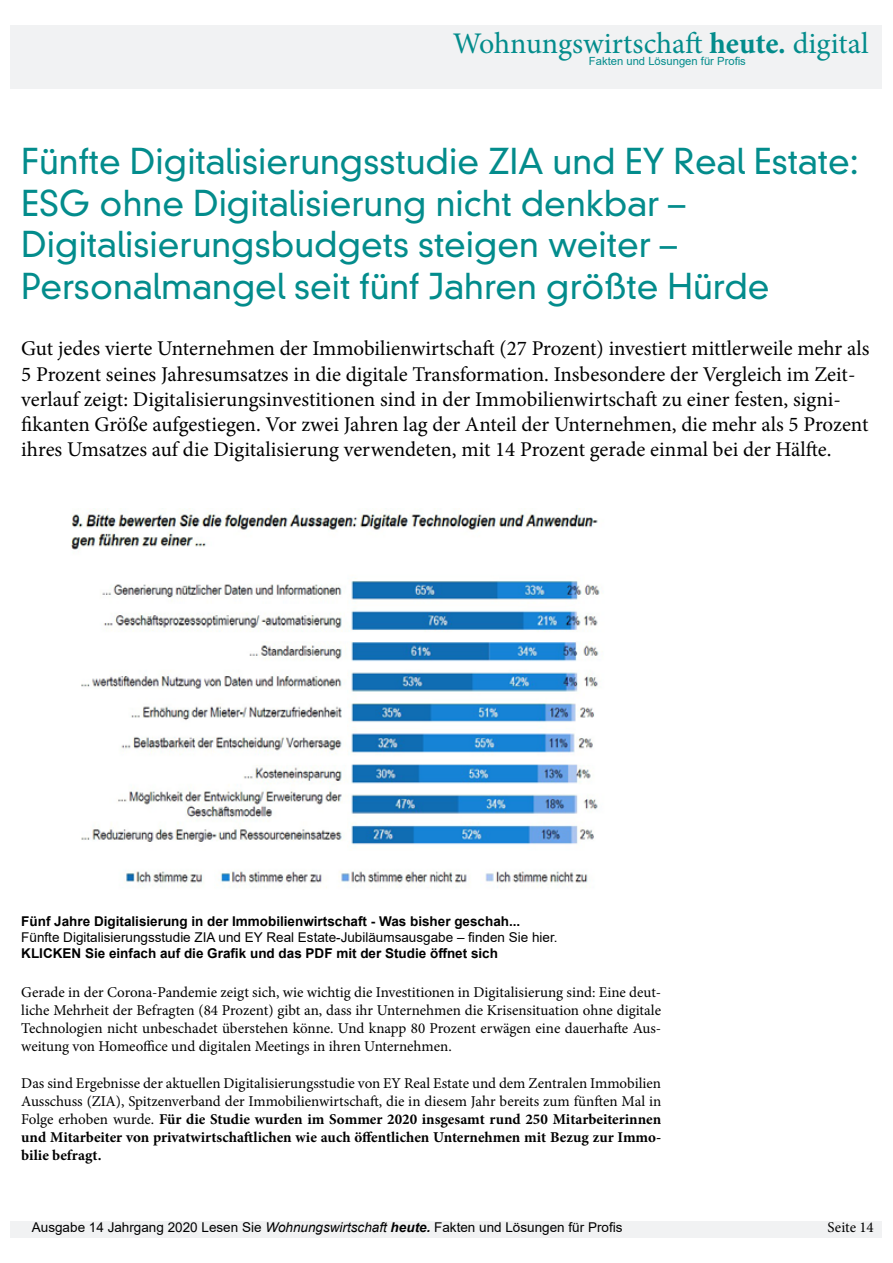
<style>
.page{position:relative;width:893px;height:1263px;background:#fff}
.page>*{position:absolute;margin:0;border:0;box-sizing:border-box;transform-origin:0 0}
.t1{font:300 34.5px/41.4px "DIN Neuzeit Grotesk Std";color:#038c8c}
.t2{font:30px "Minion Pro";color:#038c8c}
.t3{font:21px/25.2px "Minion Pro";color:#000}
.t4{font:15px/18px "Minion Pro";color:#000;text-align:justify}
.t5{font:13.5px "Arial";color:#000}
.t6{font:700 13.5px "Arial";color:#000}
.t7{font:11.25px "Arial";color:#038c8c}
.s1{font-weight:700}
.s2{font-style:italic}
.s3{font-weight:700;font-style:italic}
</style>
<div class="page">
<div style="left:11px;top:26px;width:871px;height:63px;background:#f1f2f3"></div>
<div style="left:11px;top:1221px;width:871px;height:16px;background:#f1f2f3"></div>
<img style="left:71px;top:508px;width:529px;height:380px">
<h2 class="t2" style="left:453px;top:23px;width:417px">Wohnungswirtschaft <span class="s1">heute.</span> digital</h2>
<p class="t7" style="left:589px;top:53px;width:158px">Fakten und Lösungen für Profis</p>
<h1 class="t1" style="left:21px;top:141px;width:839px">Fünfte Digitalisierungsstudie ZIA und EY Real Estate:<br>ESG ohne Digitalisierung nicht denkbar – Digitalisierungsbudgets steigen weiter – Personalmangel seit fünf Jahren größte Hürde</h1>
<p class="t3" style="left:21px;top:336px;width:850px">Gut jedes vierte Unternehmen der Immobilienwirtschaft (27 Prozent) investiert mittlerweile mehr als 5 Prozent seines Jahresumsatzes in die digitale Transformation. Insbesondere der Vergleich im Zeit&shy;verlauf zeigt: Digitalisierungsinvestitionen sind in der Immobilienwirtschaft zu einer festen, signi&shy;fikanten Größe aufgestiegen. Vor zwei Jahren lag der Anteil der Unternehmen, die mehr als 5 Prozent ihres Umsatzes auf die Digitalisierung verwendeten, mit 14 Prozent gerade einmal bei der Hälfte.</p>
<p class="t6" style="left:21px;top:912px;width:501px">Fünf Jahre Digitalisierung in der Immobilienwirtschaft - Was bisher geschah...</p>
<p class="t5" style="left:21px;top:928px;width:538px">Fünfte Digitalisierungsstudie ZIA und EY Real Estate-Jubiläumsausgabe – finden Sie hier.</p>
<p class="t6" style="left:21px;top:944px;width:478px">KLICKEN Sie einfach auf die Grafik und das PDF mit der Studie öffnet sich</p>
<p class="t4" style="left:21px;top:984px;width:641px">Gerade in der Corona-Pandemie zeigt sich, wie wichtig die Investitionen in Digitalisierung sind: Eine deut&shy;liche Mehrheit der Befragten (84 Prozent) gibt an, dass ihr Unternehmen die Krisensituation ohne digitale Technologien nicht unbeschadet überstehen könne. Und knapp 80 Prozent erwägen eine dauerhafte Aus&shy;weitung von Homeoffice und digitalen Meetings in ihren Unternehmen.</p>
<p class="t4" style="left:21px;top:1074px;width:641px">Das sind Ergebnisse der aktuellen Digitalisierungsstudie von EY Real Estate und dem Zentralen Immobilien Ausschuss (ZIA), Spitzenverband der Immobilienwirtschaft, die in diesem Jahr bereits zum fünften Mal in Folge erhoben wurde. <span class="s1">Für die Studie wurden im Sommer 2020 insgesamt rund 250 Mitarbeiterinnen und Mitarbeiter von privatwirtschaftlichen wie auch öffentlichen Unternehmen mit Bezug zur Immo&shy;bilie befragt.</span></p>
<p class="t5" style="left:32px;top:1218px;width:592px">Ausgabe 14 Jahrgang 2020 Lesen Sie <span class="s2">Wohnungswirtschaft</span> <span class="s3">heute.</span> Fakten und Lösungen für Profis</p>
<p class="t4" style="left:828px;top:1218px;width:48px">Seite 14</p>
</div>
